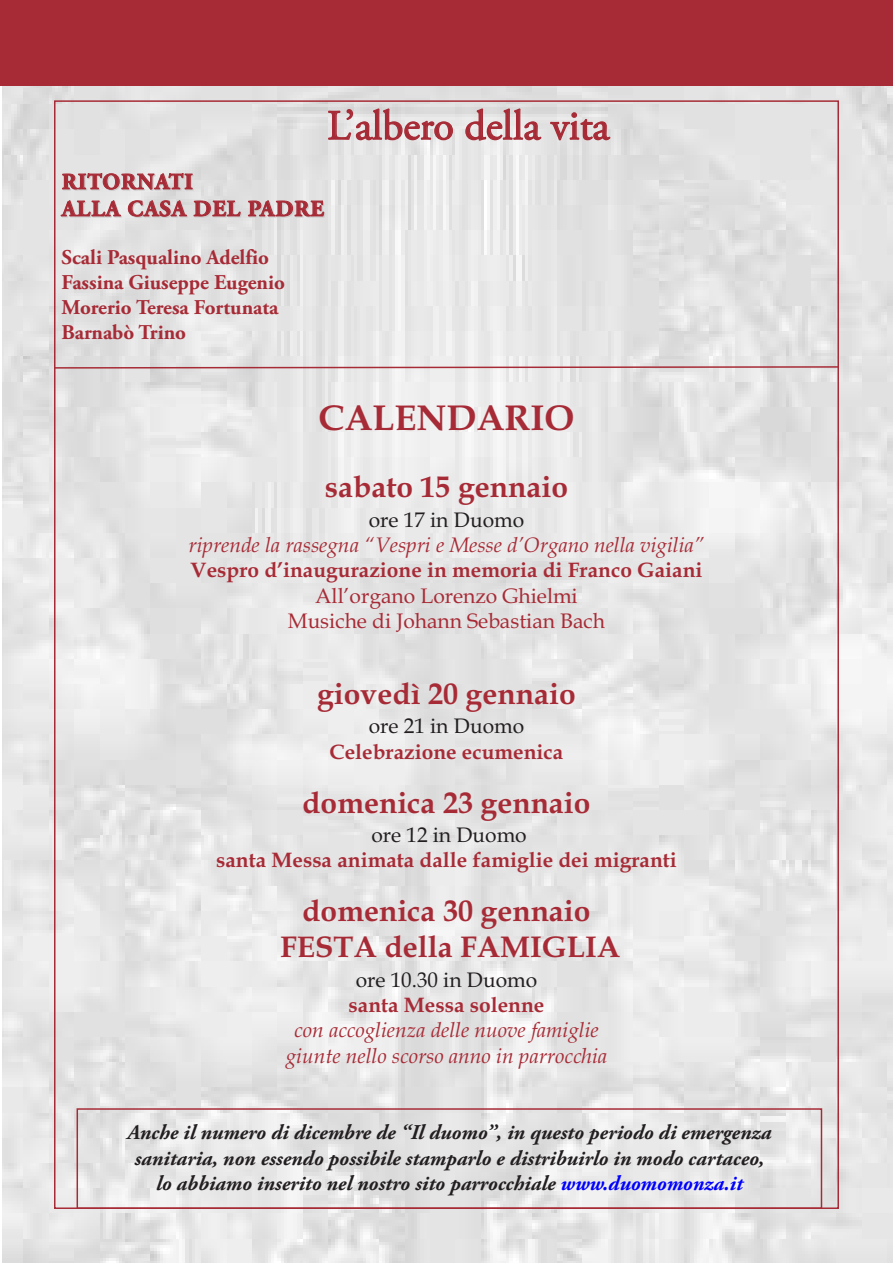
<style>
.page{position:relative;width:893px;height:1263px;background:#fff}
.page>*{position:absolute;margin:0;border:0;box-sizing:border-box;transform-origin:0 0}
.t1{font:42px "Adobe Garamond Pro";color:#a72b36}
.t2{font:700 36px "Book Antiqua";color:#a72b36}
.t3{font:700 30px/36px "Book Antiqua";color:#a72b36;text-align:center}
.t4{font:700 22.5px/27px "Adobe Garamond Pro";letter-spacing:.045em;color:#a72b36}
.t5{font:italic 700 21px/25.2px "Adobe Garamond Pro";color:#231f20;text-align:center}
.t6{font:700 21px "Book Antiqua";color:#a72b36}
.t7{font:italic 21px/25.3px "Book Antiqua";color:#a72b36;text-align:center}
.t8{font:700 21px/25.2px "Adobe Garamond Pro";color:#a72b36}
.t9{font:21px/25.5px "Book Antiqua";color:#a72b36;text-align:center}
.t10{font:21px "Book Antiqua";color:#231f20}
.s1{color:#00f}
</style>
<div class="page">
<img style="left:2px;top:85px;width:891px;height:1177px">
<div style="left:0;top:0;width:893px;height:85px;background:#a72b36"></div>
<svg style="left:53px;top:365px;width:787px;height:4px;background:#cd9ea2"></svg>
<div style="left:77px;top:1108px;width:745px;height:101px;border:2px solid #a72b36"></div>
<h1 class="t1" style="left:327px;top:109px;width:284px">L’albero della vita</h1>
<p class="t4" style="left:62px;top:170px;width:263px">RITORNATI<br>ALLA CASA DEL PADRE</p>
<p class="t8" style="left:61px;top:246px;width:225px">Scali Pasqualino Adelfio<br>Fassina Giuseppe Eugenio<br>Morerio Teresa Fortunata<br>Barnabò Trino</p>
<h2 class="t2" style="left:318px;top:396px;width:257px">CALENDARIO</h2>
<h3 class="t3" style="left:325px;top:469px;width:245px">sabato 15 gennaio</h3>
<p class="t10" style="left:369px;top:507px;width:157px">ore 17 in Duomo</p>
<p class="t7" style="left:189px;top:532px;width:517px">riprende la rassegna “Vespri e Messe d’Organo nella vigilia”</p>
<p class="t6" style="left:190px;top:558px;width:514px">Vespro d’inaugurazione in memoria di Franco Gaiani</p>
<p class="t9" style="left:288px;top:583px;width:319px">All’organo Lorenzo Ghielmi<br>Musiche di Johann Sebastian Bach</p>
<h3 class="t3" style="left:317px;top:675px;width:260px">giovedì 20 gennaio</h3>
<p class="t10" style="left:369px;top:714px;width:157px">ore 21 in Duomo</p>
<p class="t6" style="left:330px;top:739px;width:235px">Celebrazione ecumenica</p>
<h3 class="t3" style="left:302px;top:784px;width:290px">domenica 23 gennaio</h3>
<p class="t10" style="left:371px;top:822px;width:157px">ore 12 in Duomo</p>
<p class="t6" style="left:216px;top:848px;width:462px">santa Messa animata dalle famiglie dei migranti</p>
<h3 class="t3" style="left:280px;top:893px;width:342px">domenica 30 gennaio<br>FESTA della FAMIGLIA</h3>
<p class="t10" style="left:356px;top:967px;width:183px">ore 10.30 in Duomo</p>
<p class="t6" style="left:348px;top:992px;width:197px">santa Messa solenne</p>
<p class="t7" style="left:286px;top:1017px;width:323px">con accoglienza delle nuove famiglie giunte nello scorso anno in parrocchia</p>
<p class="t5" style="left:127px;top:1122px;width:645px">Anche il numero di dicembre de “Il duomo”, in questo periodo di emergenza sanitaria, non essendo possibile stamparlo e distribuirlo in modo cartaceo, lo abbiamo inserito nel nostro sito parrocchiale <span class="s1">www.duomomonza.it</span></p>
</div>
